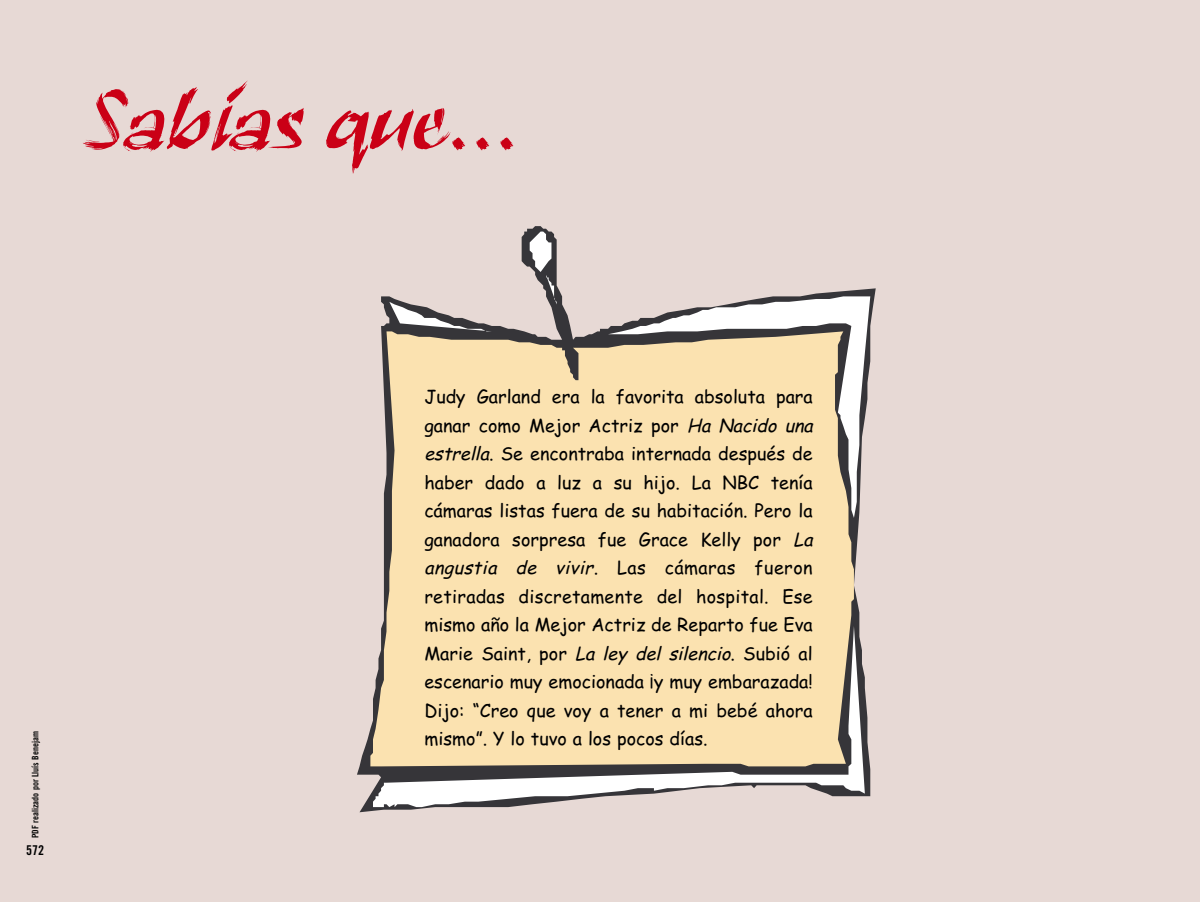
<style>
.page{position:relative;width:1200px;height:902px;background:#fff}
.page>*{position:absolute;margin:0;border:0;box-sizing:border-box;transform-origin:0 0}
.t1{font:90px "Ruach Plain";color:#ca0016}
.t2{font:18px/28.5px "Comic Sans MS";color:#000}
.t3{font:13.5px "Trade Gothic Bold Cond Twenty";color:#000}
.t4{font:9px "Trade Gothic Bold Cond Twenty";color:#000}
.s1{font-style:italic}
</style>
<div class="page">
<div style="left:0;top:0;width:1199px;height:901px;background:#e7d9d5"></div>
<svg style="left:357px;top:226px;width:518px;height:586px"></svg>
<svg style="left:529px;top:231px;width:27px;height:73px"></svg>
<svg style="left:608px;top:296px;width:262px;height:238px"></svg>
<svg style="left:389px;top:302px;width:102px;height:29px"></svg>
<svg style="left:370px;top:331px;width:483px;height:435px;background:#efd8ab"></svg>
<svg style="left:373px;top:626px;width:491px;height:181px;background:#e4d1ac"></svg>
<h1 class="t1" style="left:85px;top:89px;width:439px">Sabías que...</h1>
<p class="t4" style="left:32px;top:838px;width:108px;rotate:-90deg">PDF realizado por Lluís Benejam</p>
<p class="t3" style="left:26px;top:845px;width:19px">572</p>
<p class="t2" style="left:424px;top:382px;width:395px">Judy Garland era la favorita absoluta para ganar como Mejor Actriz por <span class="s1">Ha Nacido una estrella</span>. Se encontraba internada después de haber dado a luz a su hijo. La NBC tenía cámaras listas fuera de su habitación. Pero la ganadora sorpresa fue Grace Kelly por <span class="s1">La angustia de vivir</span>. Las cámaras fueron retiradas discretamente del hospital. Ese mismo año la Mejor Actriz de Reparto fue Eva Marie Saint, por <span class="s1">La ley del silencio</span>. Subió al escenario muy emocionada ¡y muy embarazada!<br>Dijo: “Creo que voy a tener a mi bebé ahora mismo”. Y lo tuvo a los pocos días.</p>
</div>
